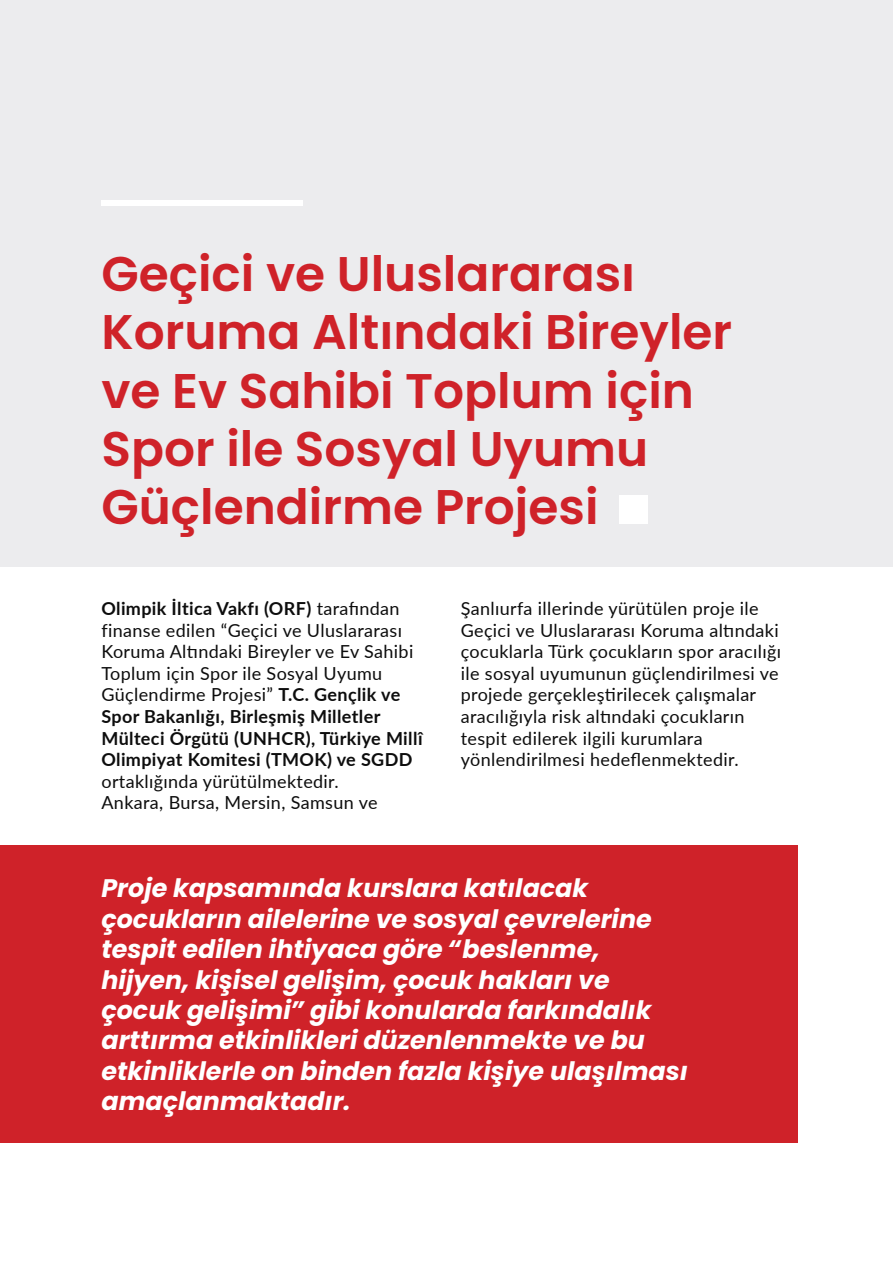
<style>
.page{position:relative;width:893px;height:1263px;background:#fff}
.page>*{position:absolute;margin:0;border:0;box-sizing:border-box;transform-origin:0 0}
.t1{font:600 48.6px/58.3px "Poppins";color:#cf2229}
.t2{font:italic 700 25.35px/30.5px "Poppins";color:#fff}
.t3{font:18px/21.6px "Lato";letter-spacing:.02em;color:#0d0d0d}
.s1{font-weight:700}
</style>
<div class="page">
<div style="left:0;top:0;width:893px;height:567px;background:#ececee"></div>
<div style="left:619px;top:495px;width:28px;height:29px;background:#fff"></div>
<div style="left:101px;top:200px;width:202px;height:6px;background:#fff"></div>
<div style="left:0;top:845px;width:797px;height:297px;background:#cf2229"></div>
<p class="t1" style="left:101px;top:245px;width:632px">Geçici ve Uluslararası<br>Koruma Altındaki Bireyler ve Ev Sahibi Toplum için<br>Spor ile Sosyal Uyumu<br>Güçlendirme Projesi</p>
<p class="t3" style="left:101px;top:597px;width:323px"><span class="s1">Olimpik İltica Vakfı (ORF)</span> tarafından finanse edilen “Geçici ve Uluslararası Koruma Altındaki Bireyler ve Ev Sahibi Toplum için Spor ile Sosyal Uyumu Güçlendirme Projesi” <span class="s1">T.C. Gençlik ve Spor Bakanlığı, Birleşmiş Milletler Mülteci Örgütü (UNHCR), Türkiye Millî Olimpiyat Komitesi (TMOK) ve SGDD </span>ortaklığında yürütülmektedir.</p>
<p class="t3" style="left:101px;top:791px;width:278px">Ankara, Bursa, Mersin, Samsun ve</p>
<p class="t3" style="left:461px;top:597px;width:322px">Şanlıurfa illerinde yürütülen proje ile Geçici ve Uluslararası Koruma altındaki çocuklarla Türk çocukların spor aracılığı ile sosyal uyumunun güçlendirilmesi ve projede gerçekleştirilecek çalışmalar aracılığıyla risk altındaki çocukların tespit edilerek ilgili kurumlara yönlendirilmesi hedeflenmektedir.</p>
<p class="t2" style="left:101px;top:873px;width:588px">Proje kapsamında kurslara katılacak çocukların ailelerine ve sosyal çevrelerine tespit edilen ihtiyaca göre “beslenme, hijyen, kişisel gelişim, çocuk hakları ve çocuk gelişimi” gibi konularda farkındalık arttırma etkinlikleri düzenlenmekte ve bu etkinliklerle on binden fazla kişiye ulaşılması amaçlanmaktadır.</p>
</div>
